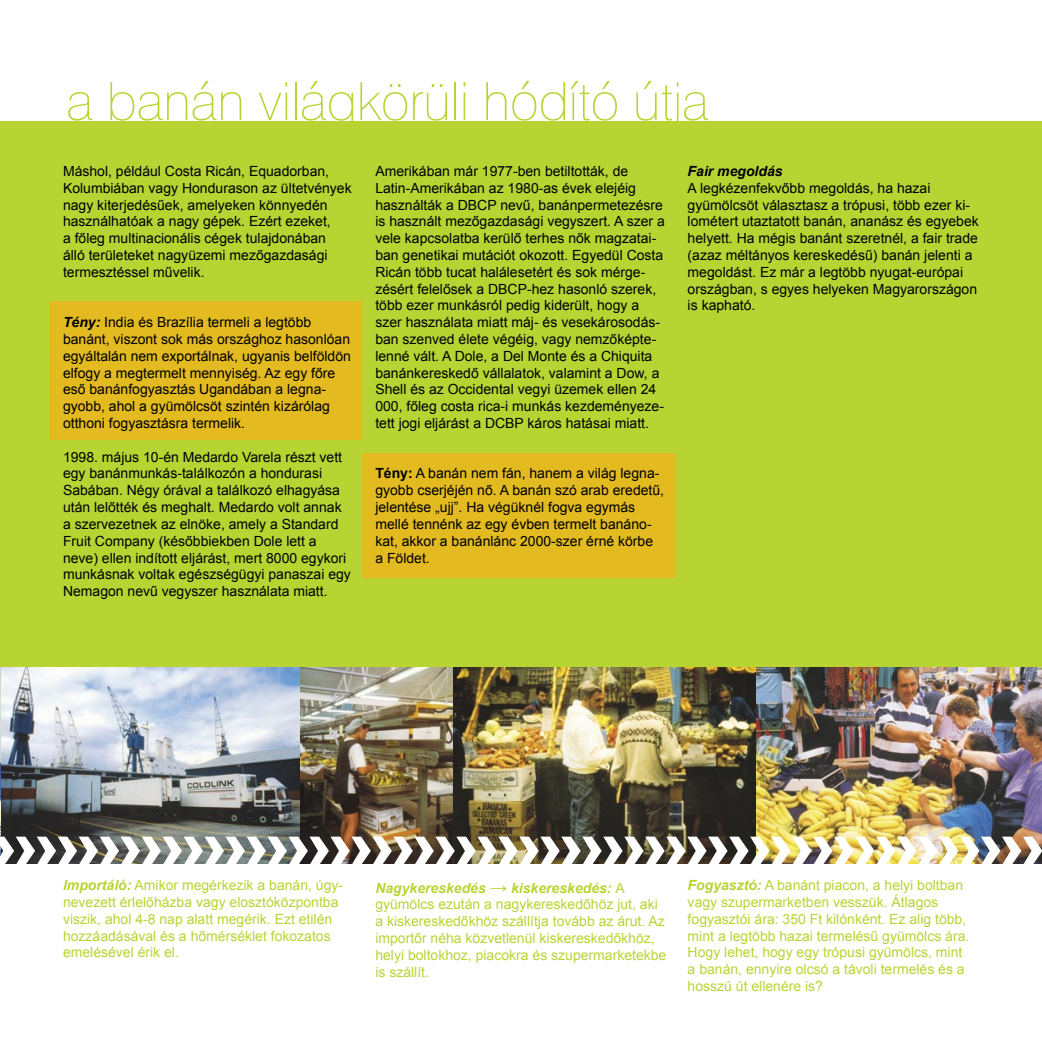
<style>
.page{position:relative;width:1042px;height:1042px;background:#fff}
.page>*{position:absolute;margin:0;border:0;box-sizing:border-box;transform-origin:0 0}
.t1{font:900 63px "Arial";color:#fff}
.t2{font:52.5px "Hu Thina";color:#b8d433}
.t3{font:14px/16.8px "Arial";color:#000}
.t4{font:14px/16.8px "Arial";color:#b8d433}
.t5{font:italic 700 14px "Arial";color:#000}
.s1{font-weight:700;font-style:italic}
.s2{font-weight:700}
.s3{font-weight:700;font-style:italic;font-size:17.5px}
</style>
<div class="page">
<img style="left:0;top:666px;width:299px;height:197px">
<img style="left:453px;top:666px;width:589px;height:197px">
<img style="left:300px;top:666px;width:152px;height:197px">
<div style="left:0;top:121px;width:1042px;height:545px;background:#b8d433"></div>
<div style="left:50px;top:301px;width:312px;height:139px;background:#e3ba1f"></div>
<div style="left:362px;top:453px;width:313px;height:124px;background:#e3ba1f"></div>
<h2 class="t2" style="left:67px;top:69px;width:644px">a banán világkörüli hódító útja</h2>
<p class="t3" style="left:63px;top:163px;width:290px">Máshol, például Costa Ricán, Equadorban, Kolumbiában vagy Hondurason az ültetvények nagy kiterjedésűek, amelyeken könnyedén használhatóak a nagy gépek. Ezért ezeket,<br>a főleg multinacionális cégek tulajdonában<br>álló területeket nagyüzemi mezőgazdasági termesztéssel művelik.</p>
<p class="t3" style="left:63px;top:314px;width:289px"><span class="s1">Tény:</span> India és Brazília termeli a legtöbb banánt, viszont sok más országhoz hasonlóan egyáltalán nem exportálnak, ugyanis belföldön elfogy a megtermelt mennyiség. Az egy főre eső banánfogyasztás Ugandában a legna&shy;gyobb, ahol a gyümölcsöt szintén kizárólag otthoni fogyasztásra termelik.</p>
<p class="t3" style="left:63px;top:448px;width:289px">1998. május 10-én Medardo Varela részt vett egy banánmunkás-találkozón a hondurasi Sabában. Négy órával a találkozó elhagyása után lelőtték és meghalt. Medardo volt annak a szervezetnek az elnöke, amely a Standard Fruit Company (későbbiekben Dole lett a neve) ellen indított eljárást, mert 8000 egykori munkásnak voltak egészségügyi panaszai egy Nemagon nevű vegyszer használata miatt.</p>
<p class="t5" style="left:687px;top:162px;width:96px">Fair megoldás</p>
<p class="t3" style="left:687px;top:180px;width:293px">A legkézenfekvőbb megoldás, ha hazai gyümölcsöt választasz a trópusi, több ezer ki&shy;lométert utaztatott banán, ananász és egyebek helyett. Ha mégis banánt szeretnél, a fair trade (azaz méltányos kereskedésű) banán jelenti a megoldást. Ez már a legtöbb nyugat-európai országban, s egyes helyeken Magyarországon is kapható.</p>
<p class="t3" style="left:375px;top:163px;width:291px">Amerikában már 1977-ben betiltották, de Latin-Amerikában az 1980-as évek elejéig használták a DBCP nevű, banánpermetezésre is használt mezőgazdasági vegyszert. A szer a vele kapcsolatba kerülő terhes nők magzatai&shy;ban genetikai mutációt okozott. Egyedül Costa Ricán több tucat halálesetért és sok mérge&shy;zésért felelősek a DBCP-hez hasonló szerek, több ezer munkásról pedig kiderült, hogy a szer használata miatt máj- és vesekárosodás&shy;ban szenved élete végéig, vagy nemzőképte&shy;lenné vált. A Dole, a Del Monte és a Chiquita banánkereskedő vállalatok, valamint a Dow, a Shell és az Occidental vegyi üzemek ellen 24<br>000, főleg costa rica-i munkás kezdeményeze&shy;tett jogi eljárást a DCBP káros hatásai miatt.</p>
<p class="t3" style="left:375px;top:465px;width:290px"><span class="s2">Tény:</span> A banán nem fán, hanem a világ legna&shy;gyobb cserjéjén nő. A banán szó arab eredetű, jelentése „ujj”. Ha végüknél fogva egymás mellé tennénk az egy évben termelt banáno&shy;kat, akkor a banánlánc 2000-szer érné körbe a Földet.</p>
<h1 class="t1" style="left:-6px;top:799px;width:1050px">››››››››››››››››››››››››››››››››››››››››››››››››››</h1>
<p class="t4" style="left:63px;top:877px;width:282px"><span class="s1">Importáló:</span> Amikor megérkezik a banán, úgy&shy;nevezett érlelőházba vagy elosztóközpontba viszik, ahol 4-8 nap alatt megérik. Ezt etilén hozzáadásával és a hőmérséklet fokozatos emelésével érik el.</p>
<p class="t4" style="left:375px;top:879px;width:293px"><span class="s1">Nagykereskedés</span> <span class="s3">→</span> <span class="s1">kiskereskedés:</span> A gyümölcs ezután a nagykereskedőhöz jut, aki a kiskereskedőkhöz szállítja tovább az árut. Az importőr néha közvetlenül kiskereskedőkhöz, helyi boltokhoz, piacokra és szupermarketekbe is szállít.</p>
<p class="t4" style="left:687px;top:877px;width:283px"><span class="s1">Fogyasztó:</span> A banánt piacon, a helyi boltban vagy szupermarketben vesszük. Átlagos fogyasztói ára: 350 Ft kilónként. Ez alig több, mint a legtöbb hazai termelésű gyümölcs ára.<br>Hogy lehet, hogy egy trópusi gyümölcs, mint a banán, ennyire olcsó a távoli termelés és a hosszú út ellenére is?</p>
</div>
